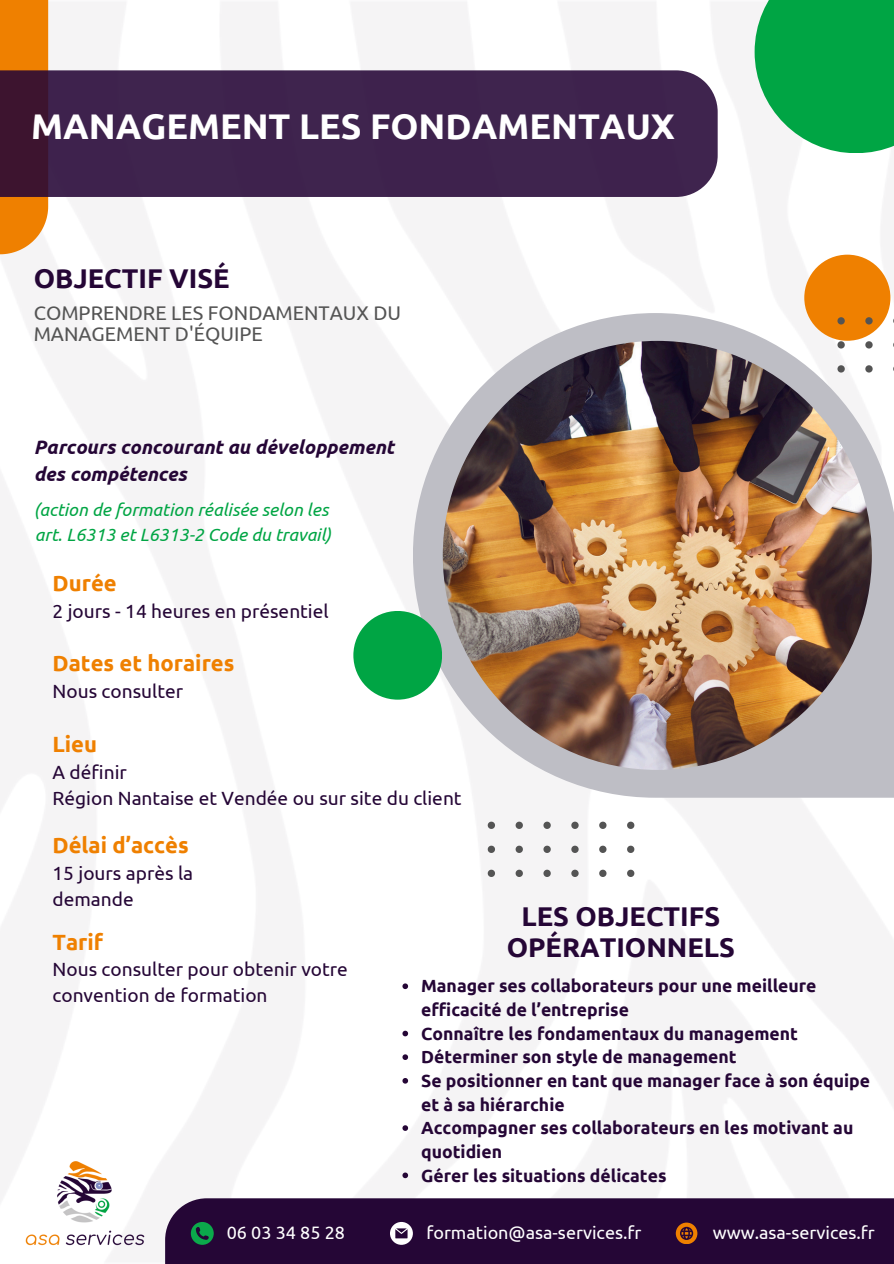
<style>
.page{position:relative;width:894px;height:1264px;background:#fff}
.page>*{position:absolute;margin:0;border:0;box-sizing:border-box;transform-origin:0 0}
.t1{font:700 35.55px "Ubuntu";color:#fff}
.t2{font:700 27.15px/30.3px "Ubuntu";color:#250636;text-align:center}
.t3{font:700 22.05px "Ubuntu";color:#ef8000}
.t4{font:19.8px/21.3px "Ubuntu";color:#545454}
.t5{font:italic 700 19.5px/27px "Ubuntu";color:#250636}
.t6{font:19.05px/25.8px "Ubuntu";color:#250636}
.t7{font:18px "Ubuntu";color:#fff}
.t8{font:italic 17.7px "Ubuntu";color:#00a544}
.t9{font:700 17.55px/23.7px "Ubuntu";color:#250636}
</style>
<div class="page">
<img style="left:0;top:0;width:893px;height:1262px">
<div style="left:754px;top:0;width:139px;height:153px;background:#00a544"></div>
<div style="left:804px;top:255px;width:86px;height:86px;background:#ef8000;border-radius:50%"></div>
<svg style="left:627px;top:869px;width:7px;height:8px"></svg>
<svg style="left:599px;top:869px;width:7px;height:8px"></svg>
<svg style="left:571px;top:869px;width:7px;height:8px"></svg>
<svg style="left:543px;top:869px;width:7px;height:8px"></svg>
<svg style="left:515px;top:869px;width:7px;height:8px"></svg>
<svg style="left:487px;top:869px;width:8px;height:8px"></svg>
<svg style="left:627px;top:845px;width:7px;height:8px"></svg>
<svg style="left:599px;top:845px;width:7px;height:8px"></svg>
<svg style="left:571px;top:845px;width:7px;height:8px"></svg>
<svg style="left:543px;top:845px;width:7px;height:8px"></svg>
<svg style="left:515px;top:845px;width:7px;height:8px"></svg>
<svg style="left:487px;top:845px;width:8px;height:8px"></svg>
<svg style="left:627px;top:821px;width:7px;height:8px"></svg>
<svg style="left:599px;top:821px;width:7px;height:8px"></svg>
<svg style="left:571px;top:821px;width:7px;height:8px"></svg>
<svg style="left:543px;top:821px;width:7px;height:8px"></svg>
<svg style="left:515px;top:821px;width:7px;height:8px"></svg>
<svg style="left:487px;top:821px;width:8px;height:8px"></svg>
<svg style="left:0;top:0;width:48px;height:254px"></svg>
<img style="left:24px;top:1137px;width:121px;height:121px">
<div style="left:165px;top:1198px;width:728px;height:65px;background:#250636"></div>
<svg style="left:191px;top:1222px;width:22px;height:22px"></svg>
<svg style="left:390px;top:1222px;width:22px;height:22px"></svg>
<svg style="left:675px;top:1222px;width:22px;height:21px"></svg>
<svg style="left:0;top:70px;width:717px;height:127px;fill:#3e224d"></svg>
<svg style="left:413px;top:313px;width:480px;height:484px;fill:#bebec5"></svg>
<img style="left:442px;top:341px;width:429px;height:429px;border-radius:50%">
<div style="left:353px;top:611px;width:89px;height:88px;background:#00a544;border-radius:50%"></div>
<svg style="left:402px;top:983px;width:6px;height:6px"></svg>
<svg style="left:402px;top:1030px;width:6px;height:6px"></svg>
<svg style="left:402px;top:1054px;width:6px;height:5px"></svg>
<svg style="left:402px;top:1077px;width:6px;height:6px"></svg>
<svg style="left:402px;top:1125px;width:6px;height:5px"></svg>
<svg style="left:402px;top:1172px;width:6px;height:6px"></svg>
<p class="t1" style="left:31px;top:106px;width:645px">MANAGEMENT LES FONDAMENTAUX</p>
<h1 class="t2" style="left:34px;top:263px;width:197px">OBJECTIF VISÉ</h1>
<p class="t4" style="left:34px;top:302px;width:369px">COMPRENDRE LES FONDAMENTAUX DU<br>MANAGEMENT D'ÉQUIPE</p>
<p class="t5" style="left:34px;top:433px;width:361px">Parcours concourant au développement des compétences</p>
<p class="t8" style="left:34px;top:499px;width:296px">(action de formation réalisée selon les</p>
<p class="t8" style="left:35px;top:524px;width:298px">art. L6313 et L6313-2 Code du travail)</p>
<h5 class="t3" style="left:52px;top:570px;width:66px">Durée</h5>
<p class="t6" style="left:52px;top:597px;width:277px">2 jours - 14 heures en présentiel</p>
<h6 class="t3" style="left:52px;top:650px;width:183px">Dates et horaires</h6>
<p class="t6" style="left:52px;top:678px;width:132px">Nous consulter</p>
<h3 class="t3" style="left:52px;top:731px;width:46px">Lieu</h3>
<h6 class="t6" style="left:52px;top:758px;width:410px">A définir<br>Région Nantaise et Vendée ou sur site du client</h6>
<h2 class="t3" style="left:52px;top:832px;width:138px">Délai d’accès</h2>
<h6 class="t6" style="left:52px;top:860px;width:142px">15 jours après la demande</h6>
<h3 class="t3" style="left:52px;top:929px;width:52px">Tarif</h3>
<h2 class="t2" style="left:506px;top:901px;width:230px">LES OBJECTIFS<br>OPÉRATIONNELS</h2>
<p class="t6" style="left:52px;top:956px;width:297px">Nous consulter pour obtenir votre convention de formation</p>
<p class="t9" style="left:421px;top:974px;width:397px">Manager ses collaborateurs pour une meilleure efficacité de l’entreprise</p>
<h3 class="t9" style="left:421px;top:1021px;width:378px">Connaître les fondamentaux du management</h3>
<h6 class="t9" style="left:421px;top:1044px;width:317px">Déterminer son style de management</h6>
<h3 class="t9" style="left:421px;top:1068px;width:450px">Se positionner en tant que manager face à son équipe et à sa hiérarchie</h3>
<h6 class="t9" style="left:421px;top:1115px;width:433px">Accompagner ses collaborateurs en les motivant au quotidien</h6>
<h3 class="t9" style="left:421px;top:1163px;width:247px">Gérer les situations délicates</h3>
<p class="t7" style="left:227px;top:1222px;width:120px">06 03 34 85 28</p>
<p class="t7" style="left:426px;top:1222px;width:216px">formation@asa-services.fr</p>
<p class="t7" style="left:712px;top:1222px;width:164px">www.asa-services.fr</p>
</div>
